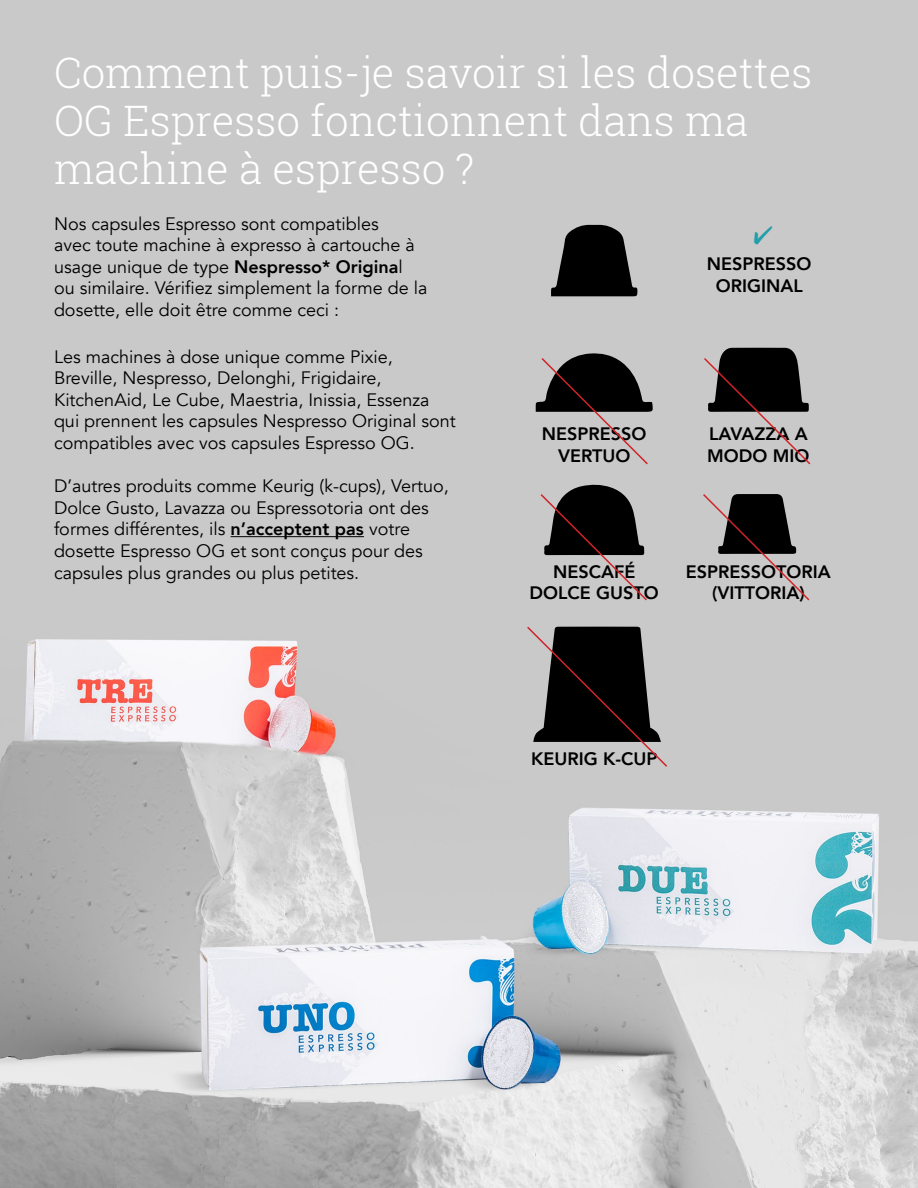
<style>
.page{position:relative;width:918px;height:1188px;background:#fff}
.page>*{position:absolute;margin:0;border:0;box-sizing:border-box;transform-origin:0 0}
.t1{font:300 42px/48px "Roboto Slab";color:#fff}
.t2{font:27px "Cortado";color:#249eaa}
.t3{font:18px/21.6px "Avenir";color:#000}
.t4{font:800 18px/21.6px "Avenir";color:#000;text-align:center}
.s1{font-weight:800}
</style>
<div class="page">
<img style="left:0;top:0;width:918px;height:1188px">
<hr style="left:231px;top:536px;width:133px;height:1px;background:#000">
<svg style="left:551px;top:225px;width:86px;height:71px"></svg>
<svg style="left:536px;top:353px;width:117px;height:113px"></svg>
<svg style="left:539px;top:484px;width:110px;height:118px"></svg>
<svg style="left:702px;top:348px;width:110px;height:118px"></svg>
<svg style="left:701px;top:492px;width:110px;height:110px"></svg>
<svg style="left:526px;top:625px;width:143px;height:143px"></svg>
<h1 class="t1" style="left:54px;top:47px;width:760px">Comment puis-je savoir si les dosettes<br>OG Espresso fonctionnent dans ma machine à espresso ?</h1>
<p class="t3" style="left:54px;top:213px;width:375px">Nos capsules Espresso sont compatibles<br>avec toute machine à expresso à cartouche à usage unique de type <span class="s1">Nespresso* Origina</span>l ou similaire. Vérifiez simplement la forme de la dosette, elle doit être comme ceci :</p>
<p class="t3" style="left:54px;top:346px;width:403px">Les machines à dose unique comme Pixie, Breville, Nespresso, Delonghi, Frigidaire, KitchenAid, Le Cube, Maestria, Inissia, Essenza qui prennent les capsules Nespresso Original sont compatibles avec vos capsules Espresso OG.</p>
<p class="t3" style="left:54px;top:475px;width:396px">D’autres produits comme Keurig (k-cups), Vertuo, Dolce Gusto, Lavazza ou Espressotoria ont des formes différentes, ils <span class="s1">n’acceptent pas</span> votre dosette Espresso OG et sont conçus pour des capsules plus grandes ou plus petites.</p>
<h2 class="t2" style="left:751px;top:219px;width:18px">✓</h2>
<p class="t4" style="left:707px;top:253px;width:106px">NESPRESSO<br>ORIGINAL</p>
<p class="t4" style="left:542px;top:423px;width:106px">NESPRESSO<br>VERTUO</p>
<p class="t4" style="left:707px;top:423px;width:104px;text-align:left">LAVAZZA A<br>MODO MIO</p>
<p class="t4" style="left:530px;top:561px;width:131px">NESCAFÉ<br>DOLCE GUSTO</p>
<p class="t4" style="left:686px;top:561px;width:146px">ESPRESSOTORIA (VITTORIA)</p>
<p class="t4" style="left:531px;top:748px;width:128px">KEURIG K-CUP</p>
</div>
